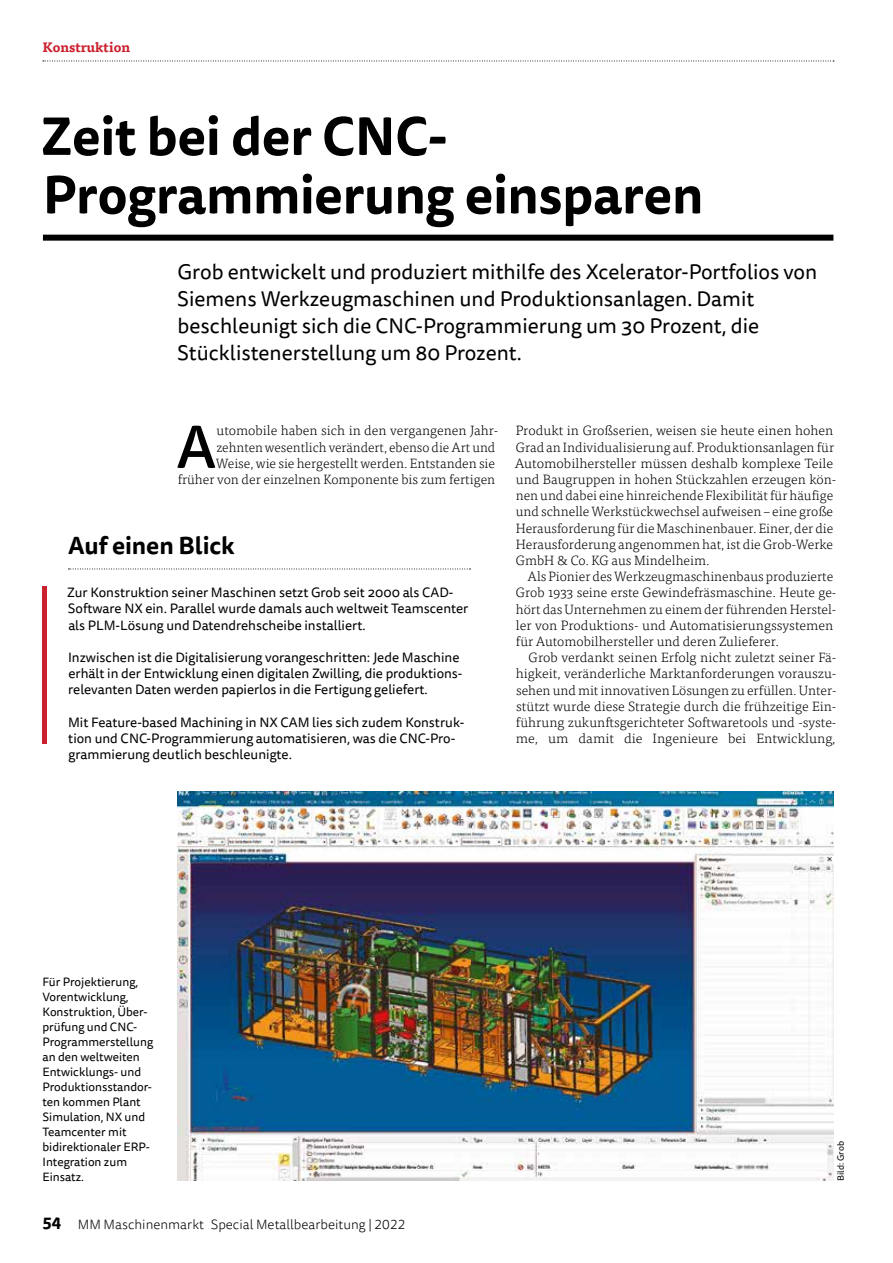
<style>
.page{position:relative;width:893px;height:1263px;background:#fff}
.page>*{position:absolute;margin:0;border:0;box-sizing:border-box;transform-origin:0 0}
.t1{font:500 59.4px "Tisa Sans Pro";color:#000}
.t2{font:700 52.5px/58.5px "Tisa Sans Pro";letter-spacing:-.01em;color:#000}
.t3{font:700 24px "Tisa Sans Pro";letter-spacing:-.005em;color:#000}
.t4{font:21px/27px "Tisa Sans Pro";color:#000}
.t5{font:300 13.5px/16.2px "Tisa Pro";color:#000}
.t6{font:13.5px/16.2px "Tisa Sans Pro";color:#000}
.t7{font:300 13.5px "Tisa Sans Pro";color:#000}
.t8{font:700 13.5px "Tisa Pro";color:#cb212f}
.t9{font:12px/15px "Tisa Sans Pro";color:#000}
.t10{font:9px "Tisa Sans Pro";color:#000}
.s1{font-weight:700;font-size:16.5px}
</style>
<div class="page">
<svg style="left:43px;top:61px;width:791px;height:1px"></svg>
<div style="left:43px;top:235px;width:790px;height:6px;background:#000"></div>
<img style="left:178px;top:792px;width:655px;height:389px">
<svg style="left:68px;top:569px;width:402px;height:1px"></svg>
<hr style="left:43px;top:586px;width:4px;height:157px;background:#cb212f">
<p class="t8" style="left:43px;top:36px;width:89px">Konstruktion</p>
<h2 class="t2" style="left:41px;top:107px;width:664px">Zeit bei der CNC-<br>Programmierung einsparen</h2>
<h3 class="t4" style="left:177px;top:258px;width:641px">Grob entwickelt und produziert mithilfe des Xcelerator-Portfolios von Siemens Werkzeugmaschinen und Produktionsanlagen. Damit beschleunigt sich die CNC-Programmierung um 30 Prozent, die Stücklistenerstellung um 80 Prozent.</h3>
<p class="t5" style="left:178px;top:422px;width:322px;text-align:right">utomobile haben sich in den vergangenen Jahr&shy;zehnten wesentlich verändert, ebenso die Art und<br>Weise, wie sie hergestellt werden. Entstanden sie<br>früher von der einzelnen Komponente bis zum fertigen</p>
<p class="t5" style="left:515px;top:422px;width:323px">Produkt in Großserien, weisen sie heute einen hohen Grad an Individualisierung auf. Produktionsanlagen für Automobilhersteller müssen deshalb komplexe Teile und Baugruppen in hohen Stückzahlen erzeugen kön&shy;nen und dabei eine hinreichende Flexibilität für häufige und schnelle Werkstückwechsel aufweisen – eine große Herausforderung für die Maschinenbauer. Einer, der die Herausforderung angenommen hat, ist die Grob-Werke GmbH &amp; Co. KG aus Mindelheim.</p>
<p class="t5" style="left:516px;top:568px;width:322px;text-indent:12px">Als Pionier des Werkzeugmaschinenbaus produzierte Grob 1933 seine erste Gewindefräsmaschine. Heute ge&shy;hört das Unternehmen zu einem der führenden Herstel&shy;ler von Produktions- und Automatisierungssystemen für Automobilhersteller und deren Zulieferer.</p>
<p class="t5" style="left:516px;top:649px;width:322px;text-align:justify;text-indent:13px">Grob verdankt seinen Erfolg nicht zuletzt seiner Fä&shy;higkeit, veränderliche Marktanforderungen vorauszu&shy;sehen und mit innovativen Lösungen zu erfüllen. Unter&shy;stützt wurde diese Strategie durch die frühzeitige Ein&shy;führung zukunftsgerichteter Softwaretools und -syste&shy;me, um damit die Ingenieure bei Entwicklung,</p>
<h1 class="t1" style="left:176px;top:405px;width:42px">A</h1>
<h3 class="t3" style="left:68px;top:528px;width:168px">Auf einen Blick</h3>
<p class="t6" style="left:67px;top:585px;width:403px">Zur Konstruktion seiner Maschinen setzt Grob seit 2000 als CAD-<br>Software NX ein. Parallel wurde damals auch weltweit Teamscenter als PLM-Lösung und Datendrehscheibe installiert.</p>
<p class="t6" style="left:68px;top:649px;width:396px">Inzwischen ist die Digitalisierung vorangeschritten: Jede Maschine erhält in der Entwicklung einen digitalen Zwilling, die produktions&shy;relevanten Daten werden papierlos in die Fertigung geliefert.</p>
<p class="t6" style="left:68px;top:714px;width:398px">Mit Feature-based Machining in NX CAM lies sich zudem Konstruk&shy;tion und CNC-Programmierung automatisieren, was die CNC-Pro&shy;grammierung deutlich beschleunigte.</p>
<p class="t9" style="left:43px;top:975px;width:112px">Für Projektierung,<br>Vorentwicklung,<br>Konstruktion, Über&shy;prüfung und CNC-<br>Programmerstellung an den weltweiten<br>Entwicklungs- und<br>Produktionsstandor&shy;ten kommen Plant<br>Simulation, NX und<br>Teamcenter mit bidirektionaler ERP-<br>Integration zum<br>Einsatz.</p>
<p class="t7" style="left:43px;top:1216px;width:364px"><span class="s1">54</span> MM Maschinenmarkt Special Metallbearbeitung | 2022</p>
<p class="t10" style="left:835px;top:1181px;width:41px;rotate:-90deg">Bild: Grob</p>
</div>
